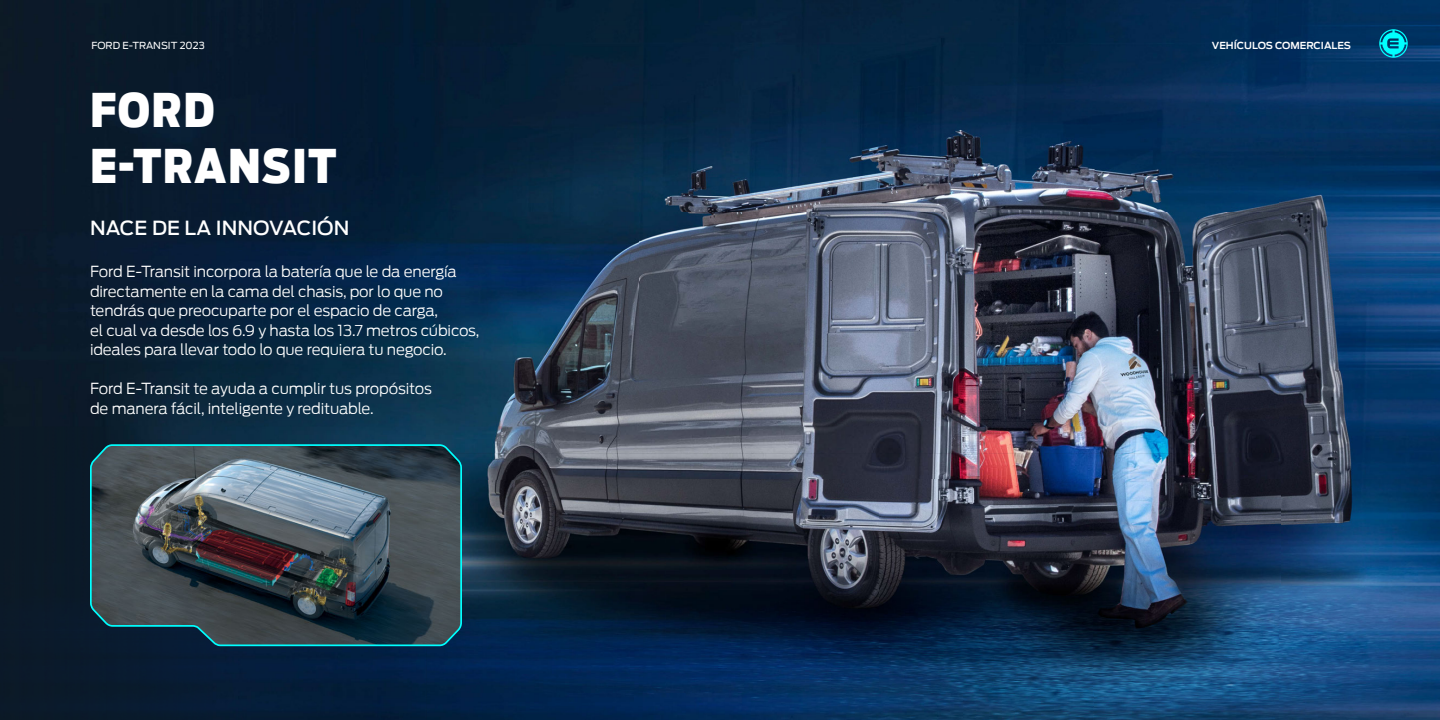
<style>
.page{position:relative;width:1440px;height:720px;background:#fff}
.page>*{position:absolute;margin:0;border:0;box-sizing:border-box;transform-origin:0 0}
.t1{font:900 46.5px/55.8px "Ford Antenna Cond";letter-spacing:.03em;color:#fff}
.t2{font:19.5px "Ford Antenna Medium";letter-spacing:.005em;color:#fff}
.t3{font:15px/19.5px "Ford Antenna Light";letter-spacing:-.01em;color:#fff}
.t4{font:9.75px "Ford Antenna Semibold";color:#fff}
.t5{font:9.75px "Ford Antenna Regular";color:#fff}
</style>
<div class="page">
<img style="left:0;top:0;width:1280px;height:427px">
<img style="left:1280px;top:0;width:160px;height:720px">
<div style="left:0;top:427px;width:106px;height:293px;background:#0b1928"></div>
<img style="left:106px;top:427px;width:1174px;height:26px">
<img style="left:463px;top:453px;width:817px;height:27px">
<img style="left:453px;top:480px;width:827px;height:240px">
<div style="left:106px;top:647px;width:107px;height:73px;background:#081b31"></div>
<img style="left:427px;top:647px;width:26px;height:73px">
<img style="left:213px;top:647px;width:214px;height:73px">
<img style="left:89px;top:443px;width:374px;height:204px">
<svg style="left:1379px;top:29px;width:29px;height:29px"></svg>
<p class="t5" style="left:92px;top:37px;width:115px">FORD E-TRANSIT 2023</p>
<p class="t4" style="left:1212px;top:37px;width:141px">VEHÍCULOS COMERCIALES</p>
<h1 class="t1" style="left:90px;top:77px;width:248px">FORD<br>E-TRANSIT</h1>
<h2 class="t2" style="left:90px;top:211px;width:261px">NACE DE LA INNOVACIÓN</h2>
<p class="t3" style="left:90px;top:260px;width:391px">Ford E-Transit incorpora la batería que le da energía directamente en la cama del chasis, por lo que no tendrás que preocuparte por el espacio de carga,<br>el cual va desde los 6.9 y hasta los 13.7 metros cúbicos, ideales para llevar todo lo que requiera tu negocio.</p>
<p class="t3" style="left:90px;top:377px;width:343px">Ford E-Transit te ayuda a cumplir tus propósitos de manera fácil, inteligente y redituable.</p>
</div>
